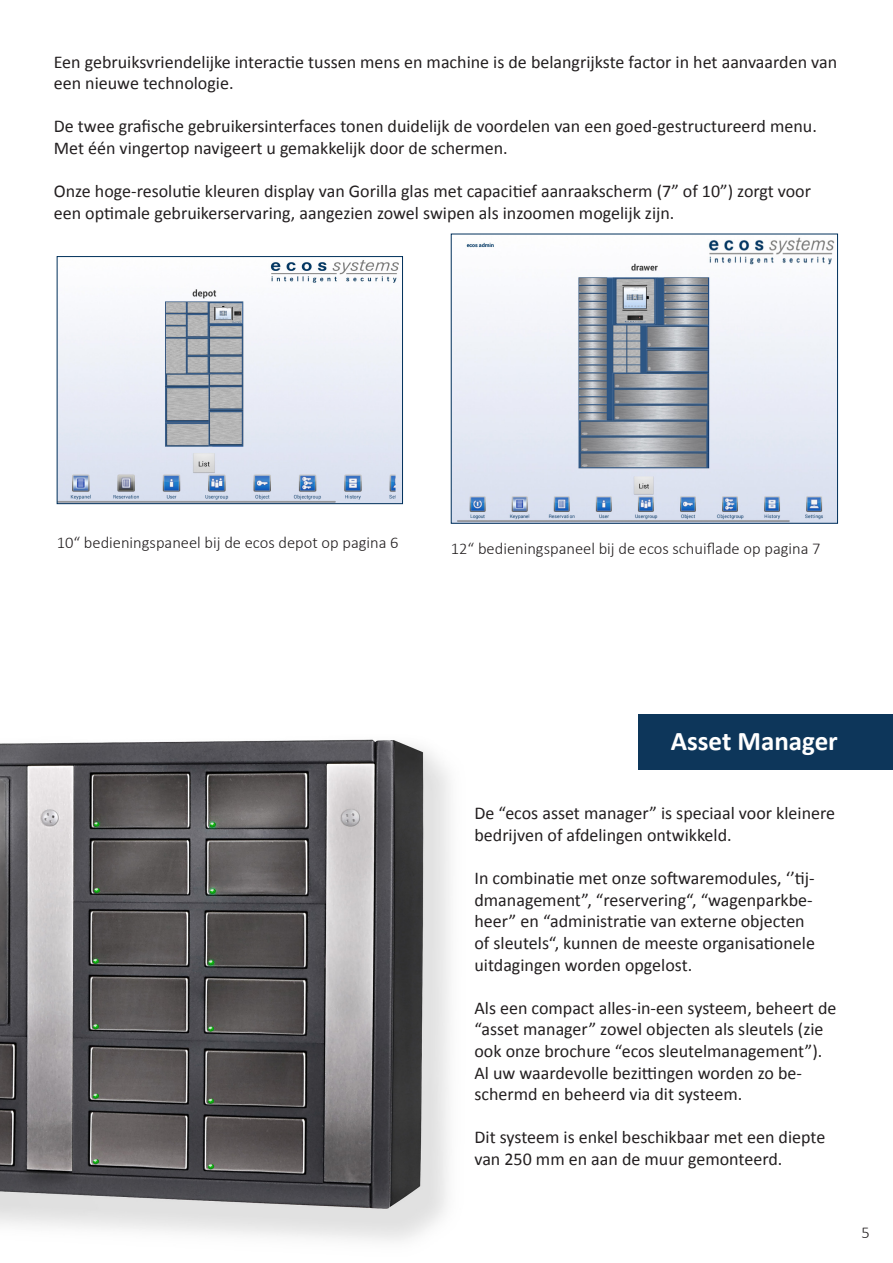
<style>
.page{position:relative;width:893px;height:1263px;background:#fff}
.page>*{position:absolute;margin:0;border:0;box-sizing:border-box;transform-origin:0 0}
.t1{font:700 27px "Calibri";color:#fff}
.t2{font:18px/21.6px "Calibri";color:#231f20}
.t3{font:300 16.5px "Calibri";color:#231f20}
</style>
<div class="page">
<div style="left:639px;top:715px;width:254px;height:55px;background:#0d365a"></div>
<img style="left:0;top:739px;width:450px;height:502px">
<img style="left:59px;top:260px;width:342px;height:242px">
<div style="left:57px;top:256px;width:346px;height:248px;border:1px solid #00305b"></div>
<img style="left:453px;top:237px;width:383px;height:285px">
<div style="left:451px;top:234px;width:387px;height:290px;border:1px solid #00305b"></div>
<p class="t2" style="left:54px;top:50px;width:785px">Een gebruiksvriendelijke interactie tussen mens en machine is de belangrijkste factor in het aanvaarden van een nieuwe technologie.</p>
<p class="t2" style="left:54px;top:115px;width:764px">De twee grafische gebruikersinterfaces tonen duidelijk de voordelen van een goed-gestructureerd menu.<br>Met één vingertop navigeert u gemakkelijk door de schermen.</p>
<p class="t2" style="left:54px;top:179px;width:759px">Onze hoge-resolutie kleuren display van Gorilla glas met capacitief aanraakscherm (7” of 10”) zorgt voor een optimale gebruikerservaring, aangezien zowel swipen als inzoomen mogelijk zijn.</p>
<p class="t3" style="left:57px;top:532px;width:343px">10“ bedieningspaneel bij de ecos depot op pagina 6</p>
<p class="t3" style="left:451px;top:538px;width:371px">12“ bedieningspaneel bij de ecos schuiflade op pagina 7</p>
<p class="t1" style="left:671px;top:722px;width:169px">Asset Manager</p>
<p class="t2" style="left:474px;top:802px;width:362px">De “ecos asset manager” is speciaal voor kleinere bedrijven of afdelingen ontwikkeld.</p>
<p class="t2" style="left:474px;top:866px;width:342px">In combinatie met onze softwaremodules, ‘’tij&shy;dmanagement”, “reservering“, “wagenparkbe&shy;heer” en “administratie van externe objecten of sleutels“, kunnen de meeste organisationele uitdagingen worden opgelost.</p>
<p class="t2" style="left:474px;top:996px;width:363px">Als een compact alles-in-een systeem, beheert de “asset manager” zowel objecten als sleutels (zie ook onze brochure “ecos sleutelmanagement”).<br>Al uw waardevolle bezittingen worden zo be&shy;schermd en beheerd via dit systeem.</p>
<p class="t2" style="left:474px;top:1126px;width:352px">Dit systeem is enkel beschikbaar met een diepte van 250 mm en aan de muur gemonteerd.</p>
<p class="t3" style="left:861px;top:1223px;width:10px">5</p>
</div>
